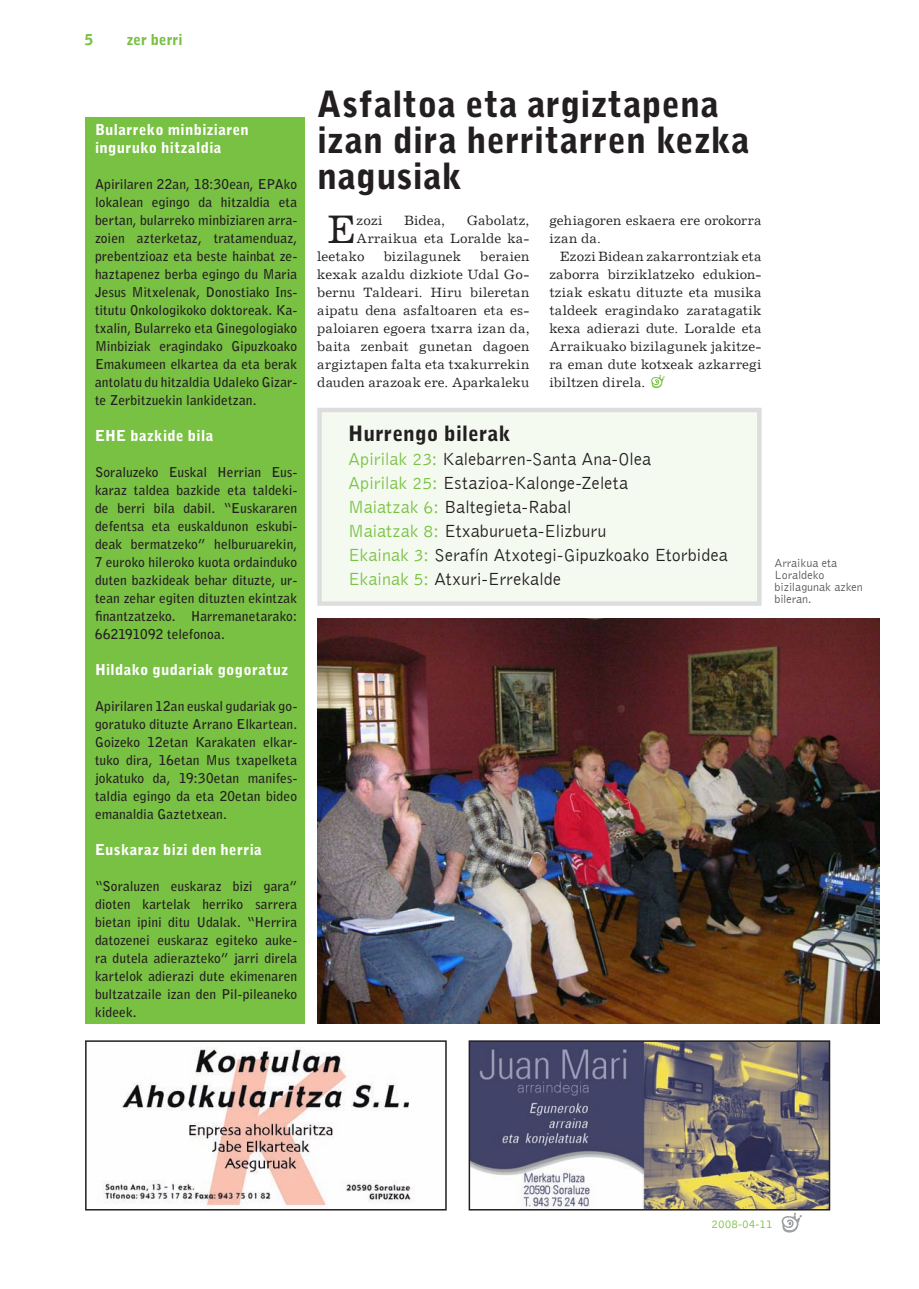
<style>
.page{position:relative;width:919px;height:1289px;background:#fff}
.page>*{position:absolute;margin:0;border:0;box-sizing:border-box;transform-origin:0 0}
.t1{font:39.75px "Excelsior LT";color:#231f20}
.t2{font:900 36px/36px "Bell Gothic Std";letter-spacing:.015em;color:#231f20}
.t3{font:900 21px "Bell Gothic Std";letter-spacing:.01em;color:#231f20}
.t4{font:300 18px/24px "Bell Gothic";letter-spacing:-.005em;color:#231f20}
.t5{font:900 15px/18px "Bell Gothic Std";letter-spacing:.025em;color:#fff}
.t6{font:900 15px "Bell Gothic Std";color:#79c142}
.t7{font:700 13.5px/18px "Bell Gothic Std";letter-spacing:.005em;color:#231f20;text-align:justify}
.t8{font:13.5px/18px "Excelsior LT";letter-spacing:.015em;color:#231f20;text-align:justify}
.t9{font:300 12px/12px "Bell Gothic";color:#545557}
.t10{font:300 12px "Bell Gothic";color:#79c142}
.s1{color:#79c142}
</style>
<div class="page">
<svg style="left:781px;top:1212px;width:20px;height:21px"></svg>
<div style="left:317px;top:408px;width:444px;height:198px;background:#f5faf1"></div>
<div style="left:85px;top:117px;width:219px;height:906px;background:#79c142"></div>
<img style="left:103px;top:1047px;width:312px;height:160px">
<div style="left:85px;top:1040px;width:361px;height:170px;border:2px solid #231f20"></div>
<img style="left:471px;top:1043px;width:356px;height:164px">
<div style="left:468px;top:1040px;width:362px;height:170px;border:2px solid #231f20"></div>
<img style="left:317px;top:618px;width:562px;height:405px">
<svg style="left:651px;top:375px;width:13px;height:14px"></svg>
<p class="t6" style="left:85px;top:30px;width:10px">5</p>
<p class="t6" style="left:127px;top:30px;width:57px">zer berri</p>
<p class="t5" style="left:95px;top:121px;width:155px">Bularreko minbiziaren inguruko hitzaldia</p>
<p class="t7" style="left:95px;top:175px;width:204px">Apirilaren 22an, 18:30ean, EPAko lokalean egingo da hitzaldia eta bertan, bularreko minbiziaren arra&shy;zoien azterketaz, tratamenduaz, prebentzioaz eta beste hainbat ze&shy;haztapenez berba egingo du Maria Jesus Mitxelenak, Donostiako Ins&shy;titutu Onkologikoko doktoreak. Ka&shy;txalin, Bularreko eta Ginegologiako Minbiziak eragindako Gipuzkoako Emakumeen elkartea da eta berak antolatu du hitzaldia Udaleko Gizar&shy;te Zerbitzuekin lankidetzan.</p>
<p class="t5" style="left:95px;top:427px;width:120px">EHE bazkide bila</p>
<p class="t7" style="left:95px;top:463px;width:204px">Soraluzeko Euskal Herrian Eus&shy;karaz taldea bazkide eta taldeki&shy;de berri bila dabil. “Euskararen defentsa eta euskaldunon eskubi&shy;deak bermatzeko” helburuarekin, 7 euroko hileroko kuota ordainduko duten bazkideak behar dituzte, ur&shy;tean zehar egiten dituzten ekintzak finantzatzeko. Harremanetarako:<br>662191092 telefonoa.</p>
<p class="t5" style="left:95px;top:661px;width:194px">Hildako gudariak gogoratuz</p>
<p class="t7" style="left:95px;top:697px;width:204px">Apirilaren 12an euskal gudariak go&shy;goratuko dituzte Arrano Elkartean.<br>Goizeko 12etan Karakaten elkar&shy;tuko dira, 16etan Mus txapelketa jokatuko da, 19:30etan manifes&shy;taldia egingo da eta 20etan bideo emanaldia Gaztetxean.</p>
<p class="t5" style="left:95px;top:841px;width:168px">Euskaraz bizi den herria</p>
<p class="t7" style="left:95px;top:877px;width:204px">“Soraluzen euskaraz bizi gara” dioten kartelak herriko sarrera bietan ipini ditu Udalak. “Herrira datozenei euskaraz egiteko auke&shy;ra dutela adierazteko” jarri direla kartelok adierazi dute ekimenaren bultzatzaile izan den Pil-pileaneko kideek.</p>
<h2 class="t2" style="left:317px;top:86px;width:433px">Asfaltoa eta argiztapena izan dira herritarren kezka nagusiak</h2>
<h1 class="t1" style="left:328px;top:206px;width:30px">E</h1>
<p class="t8" style="left:356px;top:211px;width:27px">zozi</p>
<p class="t8" style="left:404px;top:211px;width:42px">Bidea,</p>
<p class="t8" style="left:467px;top:211px;width:64px">Gabolatz,</p>
<p class="t8" style="left:549px;top:211px;width:214px">gehiagoren eskaera ere orokorra izan da.</p>
<p class="t8" style="left:549px;top:247px;width:214px;text-indent:11px">Ezozi Bidean zakarrontziak eta zaborra birziklatzeko edukion&shy;tziak eskatu dituzte eta musika taldeek eragindako zaratagatik kexa adierazi dute. Loralde eta Arraikuako bizilagunek jakitze&shy;ra eman dute kotxeak azkarregi ibiltzen direla.</p>
<p class="t8" style="left:356px;top:229px;width:174px">Arraikua eta Loralde ka-</p>
<p class="t8" style="left:317px;top:247px;width:49px">leetako</p>
<p class="t8" style="left:383px;top:247px;width:79px">bizilagunek</p>
<p class="t8" style="left:317px;top:247px;width:214px;text-indent:163px">beraien kexak azaldu dizkiote Udal Go&shy;bernu Taldeari. Hiru bileretan aipatu dena asfaltoaren eta es&shy;paloiaren egoera txarra izan da, baita zenbait gunetan dagoen argiztapen falta eta txakurrekin dauden arazoak ere. Aparkaleku</p>
<h3 class="t3" style="left:348px;top:421px;width:164px">Hurrengo bilerak</h3>
<h3 class="t4" style="left:348px;top:447px;width:381px"><span class="s1">Apirilak 23:</span> Kalebarren-Santa Ana-Olea<br><span class="s1">Apirilak 25:</span> Estazioa-Kalonge-Zeleta<br><span class="s1">Maiatzak 6:</span> Baltegieta-Rabal<br><span class="s1">Maiatzak 8:</span> Etxaburueta-Elizburu<br><span class="s1">Ekainak 3:</span> Serafín Atxotegi-Gipuzkoako Etorbidea <span class="s1">Ekainak 5:</span> Atxuri-Errekalde</h3>
<p class="t9" style="left:774px;top:557px;width:90px">Arraikua eta<br>Loraldeko bizilagunak azken bileran.</p>
<p class="t10" style="left:711px;top:1217px;width:63px">2008-04-11</p>
</div>
